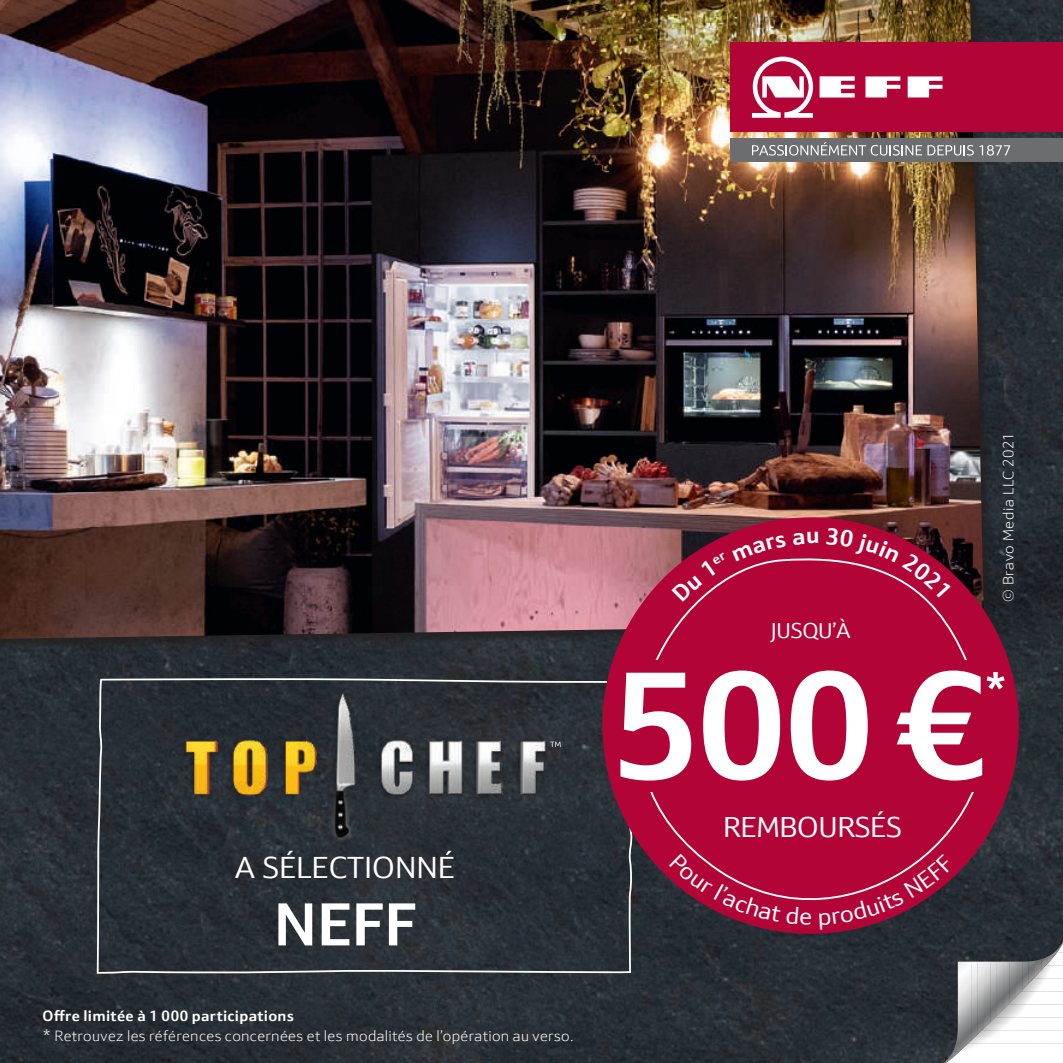
<style>
.page{position:relative;width:1063px;height:1063px;background:#fff}
.page>*{position:absolute;margin:0;border:0;box-sizing:border-box;transform-origin:0 0}
.t1{font:700 60px "Neff Sans";color:#fff}
.t2{font:30px "Neff Sans";color:#fff}
.t3{font:28.25px "Neff Sans";letter-spacing:-.01em;color:#fff}
.t4{font:21.25px "Neff Sans";letter-spacing:-.01em;color:#fff}
.t5{font:300 14.75px "Neff Sans";letter-spacing:.025em;color:#fff}
.t6{font:700 14.75px "Neff Sans";letter-spacing:.025em;color:#fff}
</style>
<div class="page">
<img style="left:0;top:0;width:1063px;height:1063px">
<img style="left:0;top:0;width:984px;height:639px">
<div style="left:731px;top:43px;width:332px;height:89px;background:#b30437"></div>
<div style="left:731px;top:138px;width:332px;height:24px;background:#6c6d70"></div>
<svg style="left:752px;top:142px;width:258px;height:14px"></svg>
<svg style="left:752px;top:57px;width:61px;height:61px"></svg>
<svg style="left:820px;top:76px;width:35px;height:22px"></svg>
<svg style="left:865px;top:76px;width:35px;height:21px"></svg>
<svg style="left:908px;top:76px;width:35px;height:21px"></svg>
<svg style="left:96px;top:651px;width:538px;height:412px;background:#33373a"></svg>
<svg style="left:559px;top:551px;width:464px;height:409px;background:#7a203d"></svg>
<div style="left:616px;top:661px;width:387px;height:131px;background:#b30437"></div>
<svg style="left:620px;top:671px;width:385px;height:110px"></svg>
<svg style="left:943px;top:941px;width:120px;height:122px"></svg>
<svg style="left:669px;top:853px;width:142px;height:72px;background:#9e103b"></svg>
<svg style="left:819px;top:854px;width:135px;height:76px;background:#97113a"></svg>
<svg style="left:672px;top:553px;width:54px;height:49px;background:#b00f3d"></svg>
<svg style="left:732px;top:534px;width:54px;height:27px"></svg>
<svg style="left:793px;top:532px;width:25px;height:13px"></svg>
<svg style="left:827px;top:528px;width:124px;height:69px;background:#a10d37"></svg>
<h2 class="t2" style="left:235px;top:850px;width:221px">A SÉLECTIONNÉ</h2>
<h1 class="t1" style="left:274px;top:887px;width:144px">NEFF</h1>
<p class="t6" style="left:43px;top:1007px;width:253px">Offre limitée à 1 000 participations</p>
<p class="t5" style="left:43px;top:1027px;width:533px">* Retrouvez les références concernées et les modalités de l’opération au verso.</p>
<h3 class="t4" style="left:771px;top:617px;width:81px">JUSQU’À</h3>
<h3 class="t3" style="left:723px;top:810px;width:180px">REMBOURSÉS</h3>
<p class="t5" style="left:1000px;top:602px;width:171px;rotate:-90deg">© Bravo Media LLC 2021</p>
</div>
